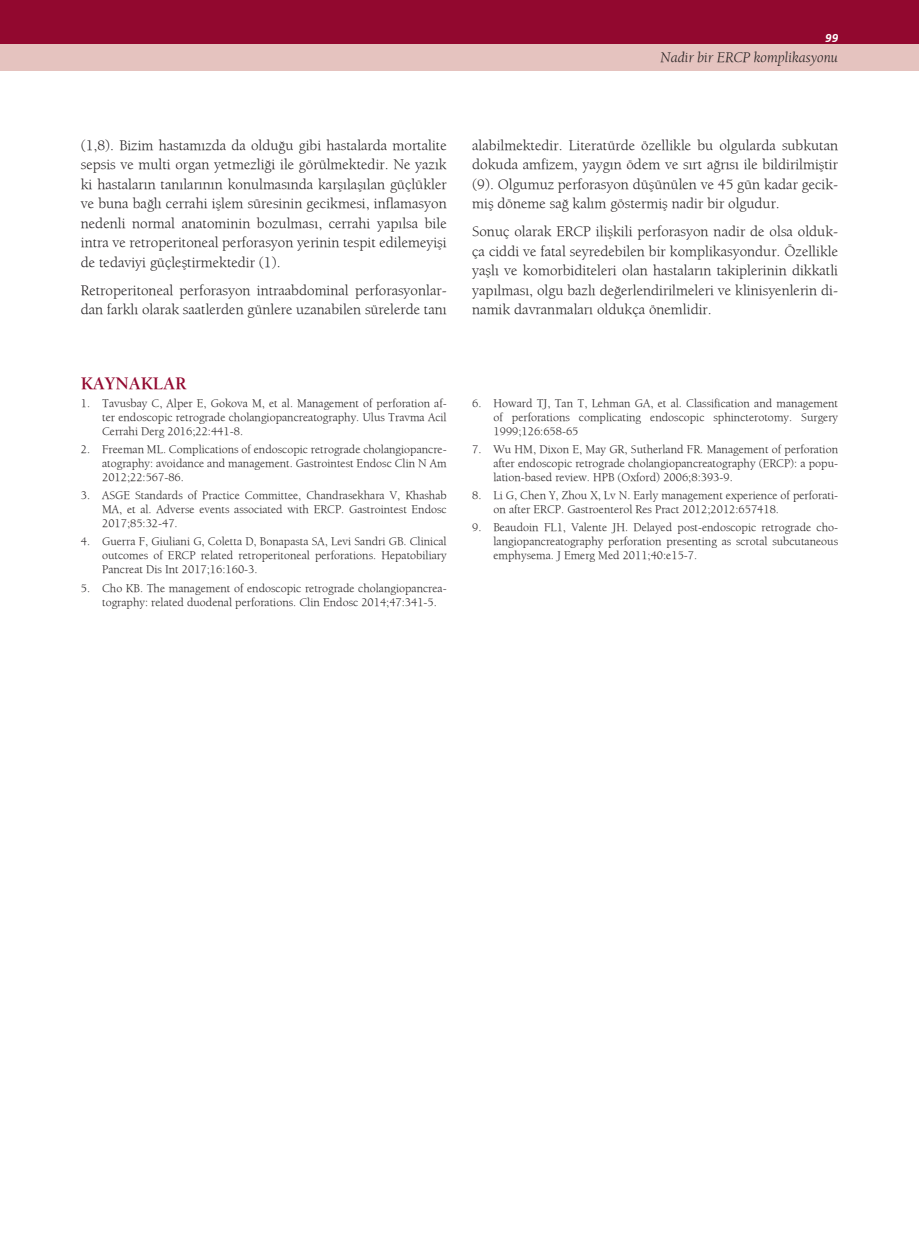
<style>
.page{position:relative;width:919px;height:1238px;background:#fff}
.page>*{position:absolute;margin:0;border:0;box-sizing:border-box;transform-origin:0 0}
.t1{font:700 18px "Berkeley";color:#92082f}
.t2{font:300 15px/19.5px "Berkeley";color:#231f20;text-align:justify}
.t3{font:italic 300 15px "Berkeley";color:#231f20}
.t4{font:300 12px/14px "Berkeley";color:#231f20;text-align:justify}
.t5{font:italic 700 12px "Fruga Sans";color:#fff}
</style>
<div class="page">
<div style="left:0;top:0;width:918px;height:45px;background:#92082f"></div>
<div style="left:0;top:44px;width:918px;height:27px;background:#e5c3bf"></div>
<p class="t5" style="left:825px;top:31px;width:14px">99</p>
<p class="t3" style="left:660px;top:49px;width:179px">Nadir bir ERCP komplikasyonu</p>
<p class="t2" style="left:81px;top:135px;width:367px">(1,8). Bizim hastamızda da olduğu gibi hastalarda mortalite sepsis ve multi organ yetmezliği ile görülmektedir. Ne yazık ki hastaların tanılarının konulmasında karşılaşılan güçlükler ve buna bağlı cerrahi işlem süresinin gecikmesi, inflamasyon nedenli normal anatominin bozulması, cerrahi yapılsa bile intra ve retroperitoneal perforasyon yerinin tespit edilemeyişi de tedaviyi güçleştirmektedir (1).</p>
<p class="t2" style="left:81px;top:280px;width:367px">Retroperitoneal perforasyon intraabdominal perforasyonlar&shy;dan farklı olarak saatlerden günlere uzanabilen sürelerde tanı</p>
<h1 class="t1" style="left:81px;top:372px;width:107px">KAYNAKLAR</h1>
<p class="t4" style="left:102px;top:396px;width:346px;text-indent:-21px">1. Tavusbay C, Alper E, Gokova M, et al. Management of perforation af&shy;ter endoscopic retrograde cholangiopancreatography. Ulus Travma Acil Cerrahi Derg 2016;22:441-8.</p>
<p class="t4" style="left:102px;top:442px;width:346px;text-indent:-21px">2. Freeman ML. Complications of endoscopic retrograde cholangiopancre&shy;atography: avoidance and management. Gastrointest Endosc Clin N Am 2012;22:567-86.</p>
<p class="t4" style="left:102px;top:488px;width:346px;text-indent:-21px">3. ASGE Standards of Practice Committee, Chandrasekhara V, Khashab MA, et al. Adverse events associated with ERCP. Gastrointest Endosc 2017;85:32-47.</p>
<p class="t4" style="left:102px;top:534px;width:346px;text-indent:-21px">4. Guerra F, Giuliani G, Coletta D, Bonapasta SA, Levi Sandri GB. Clinical outcomes of ERCP related retroperitoneal perforations. Hepatobiliary Pancreat Dis Int 2017;16:160-3.</p>
<p class="t4" style="left:102px;top:580px;width:346px;text-indent:-21px">5. Cho KB. The management of endoscopic retrograde cholangiopancrea&shy;tography: related duodenal perforations. Clin Endosc 2014;47:341-5.</p>
<p class="t2" style="left:472px;top:135px;width:367px">alabilmektedir. Literatürde özellikle bu olgularda subkutan dokuda amfizem, yaygın ödem ve sırt ağrısı ile bildirilmiştir (9). Olgumuz perforasyon düşünülen ve 45 gün kadar gecik&shy;miş döneme sağ kalım göstermiş nadir bir olgudur.</p>
<p class="t2" style="left:472px;top:222px;width:367px">Sonuç olarak ERCP ilişkili perforasyon nadir de olsa olduk&shy;ça ciddi ve fatal seyredebilen bir komplikasyondur. Özellikle yaşlı ve komorbiditeleri olan hastaların takiplerinin dikkatli yapılması, olgu bazlı değerlendirilmeleri ve klinisyenlerin di&shy;namik davranmaları oldukça önemlidir.</p>
<p class="t4" style="left:493px;top:395px;width:346px;text-indent:-21px">6. Howard TJ, Tan T, Lehman GA, et al. Classification and management of perforations complicating endoscopic sphincterotomy. Surgery 1999;126:658-65</p>
<p class="t4" style="left:493px;top:442px;width:346px;text-indent:-21px">7. Wu HM, Dixon E, May GR, Sutherland FR. Management of perforation after endoscopic retrograde cholangiopancreatography (ERCP): a popu&shy;lation-based review. HPB (Oxford) 2006;8:393-9.</p>
<p class="t4" style="left:493px;top:488px;width:346px;text-indent:-21px">8. Li G, Chen Y, Zhou X, Lv N. Early management experience of perforati&shy;on after ERCP. Gastroenterol Res Pract 2012;2012:657418.</p>
<p class="t4" style="left:493px;top:520px;width:346px;text-indent:-21px">9. Beaudoin FL1, Valente JH. Delayed post-endoscopic retrograde cho&shy;langiopancreatography perforation presenting as scrotal subcutaneous emphysema. J Emerg Med 2011;40:e15-7.</p>
</div>
